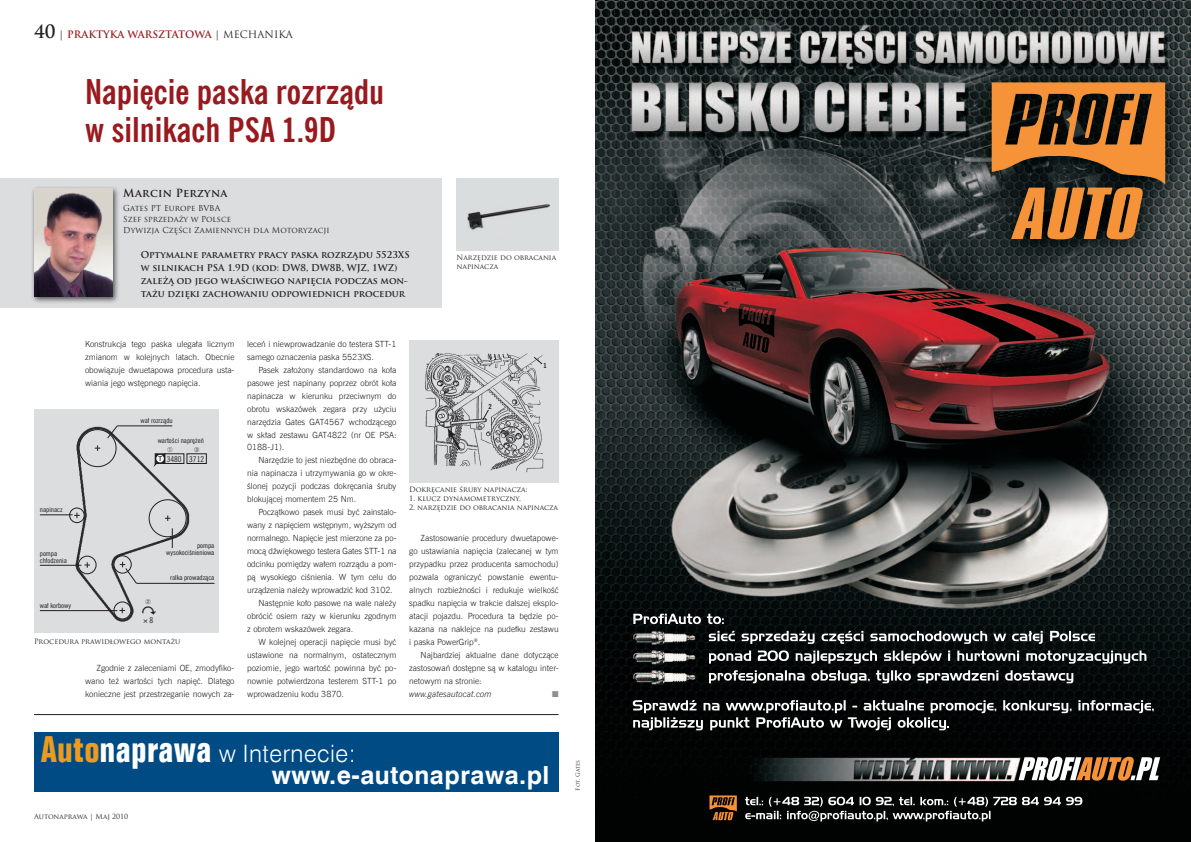
<style>
.page{position:relative;width:1191px;height:842px;background:#fff}
.page>*{position:absolute;margin:0;border:0;box-sizing:border-box;transform-origin:0 0}
.t1{font:700 34px/38px "News Goth Cn EU";color:#981a1e}
.t2{font:700 25px "Swis 721 EU";letter-spacing:.02em;color:#fff}
.t3{font:24px "Swis 721 Lt EU";letter-spacing:.02em;color:#fff}
.t4{font:700 11px "Trajan Pro";letter-spacing:.02em;color:#231f20}
.t5{font:700 10px "Trajan Pro";color:#981a1e}
.t6{font:700 9.2px/13px "Trajan Pro";color:#231f20}
.t7{font:8.5px/13px "News Goth Lt EU";color:#231f20;text-align:justify}
.t8{font:italic 8.5px "News Goth Lt EU";color:#231f20}
.t9{font:8.5px "Zapf Dingbats ITC";color:#8d8f92}
.t10{font:8px/11px "Trajan Pro";color:#231f20}
.t11{font:8px "News Goth Cn EU";color:#231f20;scale:1.1 1}
.t12{font:7.2px/8.5px "Trajan Pro";color:#231f20}
.t13{font:7px/7px "News Goth Cn EU";color:#231f20;scale:1.1 1}
.t14{font:7px "Trajan Pro";color:#231f20}
.t15{font:700 7px "News Goth Cn EU";color:#231f20;scale:1.1 1}
.t16{font:5.5px "Trajan Pro";color:#231f20}
.s1{font-size:18px;color:#231f20}
.s2{font-weight:400;color:#231f20}
.s3{font-family:"News Goth Dm EU";font-size:7px}
.s4{font-family:"Folio Bd Cn EU";font-size:36px;color:#ec9a20}
.s5{font-family:"Folio Bd Cn EU";font-size:36px}
</style>
<div class="page">
<div style="left:0;top:178px;width:441px;height:130px;background:#dcdddf"></div>
<div style="left:31px;top:185px;width:89px;height:119px;background:#231f20;opacity:.75"></div>
<img style="left:34px;top:189px;width:78px;height:108px">
<hr style="left:34px;top:714px;width:524px;height:1px;background:#231f20">
<img style="left:456px;top:178px;width:102px;height:73px">
<div style="left:34px;top:732px;width:524px;height:60px;background:#004b84"></div>
<div style="left:409px;top:340px;width:149px;height:143px;background:#dcdddf"></div>
<img style="left:425px;top:353px;width:119px;height:120px">
<svg style="left:534px;top:357px;width:8px;height:7px"></svg>
<svg style="left:482px;top:409px;width:7px;height:12px"></svg>
<div style="left:34px;top:409px;width:185px;height:224px;background:#dcdddf"></div>
<img style="left:64px;top:425px;width:128px;height:197px">
<div style="left:79px;top:429px;width:37px;height:38px;border:1px solid #231f20;border-radius:50%"></div>
<div style="left:149px;top:499px;width:37px;height:38px;border:1px solid #231f20;border-radius:50%"></div>
<div style="left:114px;top:555px;width:17px;height:18px;border:1px solid #231f20;border-radius:50%"></div>
<div style="left:78px;top:556px;width:18px;height:18px;border:1px solid #231f20;border-radius:50%"></div>
<div style="left:114px;top:602px;width:17px;height:17px;border:1px solid #231f20;border-radius:50%"></div>
<div style="left:69px;top:508px;width:15px;height:15px;border:1px solid #231f20;border-radius:50%"></div>
<svg style="left:95px;top:445px;width:5px;height:6px"></svg>
<svg style="left:165px;top:515px;width:5px;height:6px"></svg>
<svg style="left:74px;top:513px;width:6px;height:5px"></svg>
<svg style="left:84px;top:562px;width:6px;height:6px"></svg>
<svg style="left:119px;top:608px;width:6px;height:5px"></svg>
<hr style="left:117px;top:426px;width:55px;height:1px;background:#231f20">
<hr style="left:136px;top:583px;width:78px;height:1px;background:#231f20">
<hr style="left:40px;top:515px;width:33px;height:1px;background:#231f20">
<hr style="left:40px;top:565px;width:41px;height:1px;background:#231f20">
<hr style="left:40px;top:610px;width:77px;height:1px;background:#231f20">
<svg style="left:172px;top:528px;width:1px;height:20px"></svg>
<svg style="left:120px;top:562px;width:17px;height:21px"></svg>
<svg style="left:107px;top:425px;width:11px;height:13px"></svg>
<div style="left:187px;top:454px;width:19px;height:10px;border:1px solid #231f20"></div>
<div style="left:164px;top:454px;width:20px;height:10px;border:1px solid #231f20"></div>
<div style="left:155px;top:454px;width:10px;height:10px;border:1px solid #231f20"></div>
<svg style="left:153px;top:463px;width:4px;height:4px"></svg>
<div style="left:156px;top:455px;width:8px;height:7px;background:#fff;border-radius:50%"></div>
<img style="left:595px;top:0;width:596px;height:842px">
<svg style="left:991px;top:82px;width:174px;height:157px;background:#825528"></svg>
<svg style="left:1018px;top:757px;width:142px;height:24px"></svg>
<svg style="left:633px;top:614px;width:513px;height:69px;background:#2e3232"></svg>
<img style="left:629px;top:626px;width:68px;height:19px">
<img style="left:629px;top:668px;width:68px;height:20px">
<img style="left:629px;top:645px;width:68px;height:23px">
<svg style="left:709px;top:795px;width:28px;height:25px"></svg>
<svg style="left:745px;top:797px;width:337px;height:24px;background:#3d3e3e"></svg>
<svg style="left:633px;top:700px;width:520px;height:30px;background:#383b3b"></svg>
<svg style="left:168px;top:447px;width:5px;height:5px"></svg>
<svg style="left:140px;top:599px;width:17px;height:23px"></svg>
<p class="t5" style="left:34px;top:28px;width:260px"><span class="s1">40</span> <span class="s2">|</span> PRAKTYKA WARSZTATOWA <span class="s2">| MECHANIKA</span></p>
<h1 class="t1" style="left:85px;top:74px;width:301px">Napięcie paska rozrządu w silnikach PSA 1.9D</h1>
<p class="t4" style="left:123px;top:186px;width:106px">Marcin Perzyna</p>
<p class="t10" style="left:123px;top:202px;width:208px">Gates PT Europe BVBA<br>Szef sprzedaży w Polsce<br>Dywizja Części Zamiennych dla Motoryzacji</p>
<p class="t6" style="left:141px;top:248px;width:270px">Optymalne parametry pracy paska rozrządu 5523XS w silnikach PSA 1.9D (kod: DW8, DW8B, WJZ, 1WZ) zależą od jego właściwego napięcia podczas mon&shy;tażu dzięki zachowaniu odpowiednich procedur</p>
<p class="t12" style="left:456px;top:253px;width:101px">Narzędzie do obracania napinacza</p>
<p class="t7" style="left:85px;top:337px;width:151px">Konstrukcja tego paska ulegała licznym zmianom w kolejnych latach. Obecnie obowiązuje dwuetapowa procedura usta&shy;wiania jego wstępnego napięcia.</p>
<p class="t13" style="left:140px;top:417px;width:31px">wał rozrządu</p>
<p class="t13" style="left:158px;top:437px;width:43px">wartości naprężeń</p>
<p class="t13" style="left:40px;top:506px;width:22px">napinacz</p>
<p class="t13" style="left:40px;top:550px;width:26px">pompa chłodzenia</p>
<p class="t13" style="left:40px;top:602px;width:30px">wał korbowy</p>
<p class="t11" style="left:158px;top:454px;width:43px"><span class="s3">T</span> 3480 3712</p>
<p class="t13" style="left:166px;top:542px;width:45px;text-align:right">pompa wysokociśnieniowa</p>
<p class="t11" style="left:149px;top:616px;width:5px">8</p>
<p class="t13" style="left:170px;top:574px;width:42px">rolka prowadząca</p>
<p class="t12" style="left:34px;top:637px;width:148px">Procedura prawidłowego montażu</p>
<p class="t7" style="left:85px;top:661px;width:151px;text-indent:11px">Zgodnie z zaleceniami OE, zmodyfiko&shy;wano też wartości tych napięć. Dlatego konieczne jest przestrzeganie nowych za-</p>
<p class="t7" style="left:247px;top:337px;width:151px">leceń i niewprowadzanie do testera STT-1 samego oznaczenia paska 5523XS.</p>
<p class="t7" style="left:247px;top:363px;width:151px;text-indent:11px">Pasek założony standardowo na koła pasowe jest napinany poprzez obrót koła napinacza w kierunku przeciwnym do obrotu wskazówek zegara przy użyciu narzędzia Gates GAT4567 wchodzącego w skład zestawu GAT4822 (nr OE PSA:<br>0188-J1).</p>
<p class="t7" style="left:247px;top:454px;width:151px;text-indent:11px">Narzędzie to jest niezbędne do obraca&shy;nia napinacza i utrzymywania go w okre&shy;ślonej pozycji podczas dokręcania śruby blokującej momentem 25 Nm.</p>
<p class="t7" style="left:258px;top:506px;width:139px">Początkowo pasek musi być zainstalo-</p>
<p class="t7" style="left:247px;top:519px;width:151px">wany z napięciem wstępnym, wyższym od</p>
<p class="t7" style="left:247px;top:532px;width:151px">normalnego. Napięcie jest mierzone za po-</p>
<p class="t7" style="left:247px;top:545px;width:151px">mocą dźwiękowego testera Gates STT-1 na</p>
<p class="t7" style="left:247px;top:558px;width:151px">odcinku pomiędzy wałem rozrządu a pom-</p>
<p class="t7" style="left:247px;top:571px;width:151px">pą wysokiego ciśnienia. W tym celu do</p>
<p class="t7" style="left:247px;top:584px;width:147px">urządzenia należy wprowadzić kod 3102.</p>
<p class="t7" style="left:258px;top:596px;width:139px">Następnie koło pasowe na wale należy</p>
<p class="t7" style="left:247px;top:609px;width:151px">obrócić osiem razy w kierunku zgodnym</p>
<p class="t7" style="left:247px;top:622px;width:108px">z obrotem wskazówek zegara.</p>
<p class="t7" style="left:258px;top:635px;width:139px">W kolejnej operacji napięcie musi być</p>
<p class="t7" style="left:247px;top:648px;width:151px">ustawione na normalnym, ostatecznym</p>
<p class="t7" style="left:247px;top:661px;width:151px">poziomie, jego wartość powinna być po-</p>
<p class="t7" style="left:247px;top:674px;width:151px">nownie potwierdzona testerem STT-1 po</p>
<p class="t7" style="left:247px;top:687px;width:98px">wprowadzeniu kodu 3870.</p>
<p class="t15" style="left:488px;top:402px;width:5px">2</p>
<p class="t15" style="left:543px;top:361px;width:5px">1</p>
<p class="t12" style="left:409px;top:486px;width:120px">Dokręcanie śruby napinacza:</p>
<p class="t12" style="left:409px;top:494px;width:113px">1. klucz dynamometryczny,</p>
<p class="t12" style="left:409px;top:503px;width:150px">2. narzędzie do obracania napinacza</p>
<p class="t7" style="left:409px;top:532px;width:151px;text-indent:11px">Zastosowanie procedury dwuetapowe&shy;go ustawiania napięcia (zalecanej w tym przypadku przez producenta samochodu) pozwala ograniczyć powstanie ewentu&shy;alnych rozbieżności i redukuje wielkość spadku napięcia w trakcie dalszej eksplo&shy;atacji pojazdu. Procedura ta będzie po&shy;kazana na naklejce na pudełku zestawu i paska PowerGrip<sup>®</sup>.</p>
<p class="t7" style="left:409px;top:648px;width:151px;text-indent:11px">Najbardziej aktualne dane dotyczące zastosowań dostępne są w katalogu inter&shy;netowym na stronie:</p>
<p class="t8" style="left:409px;top:688px;width:84px">www.gatesautocat.com</p>
<p class="t9" style="left:552px;top:690px;width:8px">■</p>
<h3 class="t3" style="left:41px;top:738px;width:316px"><span class="s4">Auto</span><span class="s5">naprawa</span> w Internecie:</h3>
<h2 class="t2" style="left:272px;top:760px;width:279px">www.e-autonaprawa.pl</h2>
<p class="t14" style="left:34px;top:812px;width:96px">Autonaprawa | Maj 2010</p>
<p class="t16" style="left:574px;top:791px;width:32px;rotate:-90deg">Fot. Gates</p>
</div>
